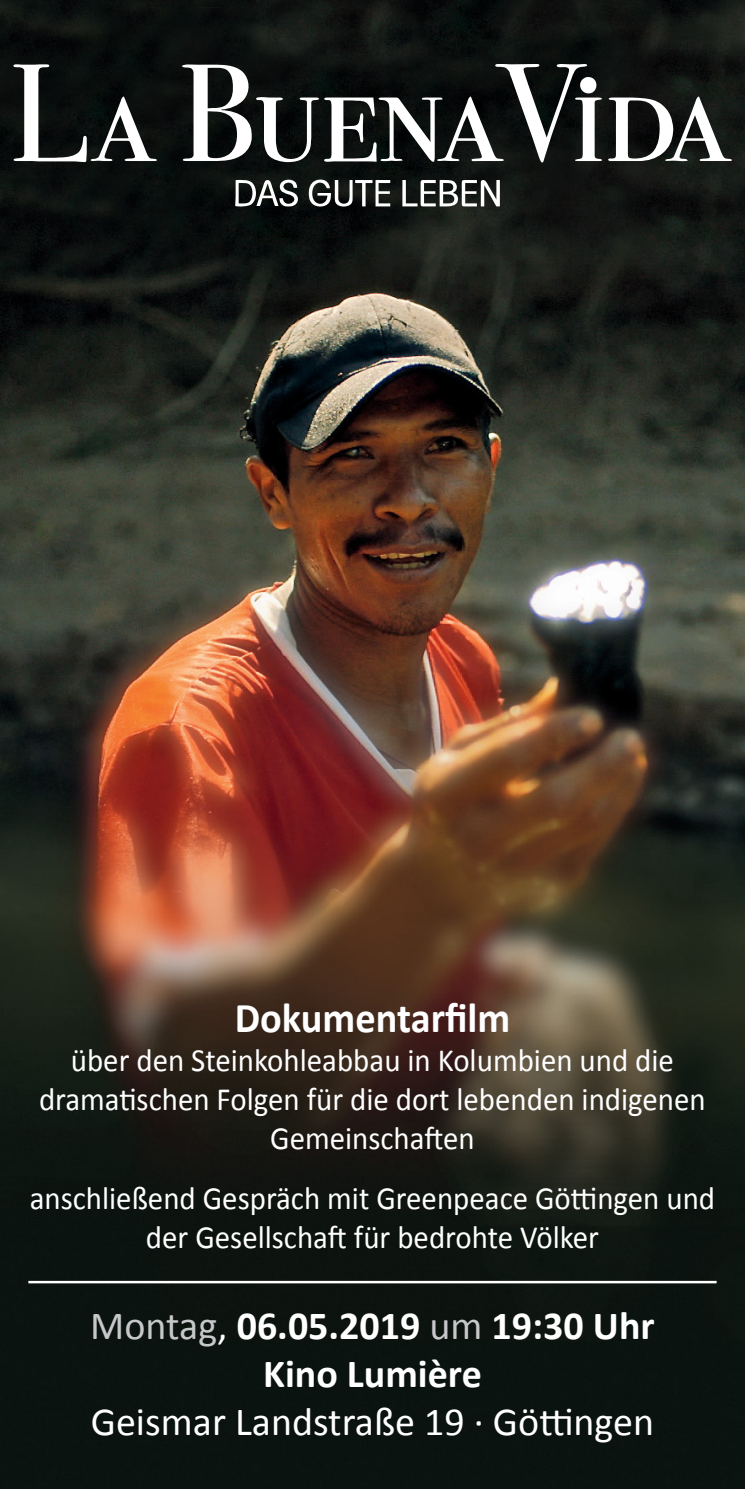
<style>
.page{position:relative;width:745px;height:1489px;background:#fff}
.page>*{position:absolute;margin:0;border:0;box-sizing:border-box;transform-origin:0 0}
.t1{font:700 42.5px "Calibri";color:#fff;scale:.95 1}
.t2{font:700 40px/48px "Calibri";color:#fff;text-align:center}
.t3{font:40px "Calibri";color:#fff}
.t4{font:32.5px/39px "Calibri";color:#fff;text-align:center;scale:.95 1}
.s1{font-weight:400;color:#c7c8ca}
.s2{font-weight:400}
</style>
<div class="page">
<img style="left:0;top:0;width:744px;height:1488px">
<hr style="left:28px;top:1280px;width:688px;height:3px;background:#fff">
<svg style="left:226px;top:188px;width:294px;height:20px"></svg>
<svg style="left:12px;top:64px;width:720px;height:124px;fill:#0d100f"></svg>
<h1 class="t1" style="left:234px;top:990px;width:291px">Dokumentarfilm</h1>
<p class="t4" style="left:39px;top:1040px;width:703px">über den Steinkohleabbau in Kolumbien und die dramatischen Folgen für die dort lebenden indigenen<br>Gemeinschaften</p>
<p class="t4" style="left:30px;top:1178px;width:722px">anschließend Gespräch mit Greenpeace Göttingen und der Gesellschaft für bedrohte Völker</p>
<p class="t2" style="left:90px;top:1301px;width:565px"><span class="s1">Montag</span><span class="s2">,</span> 06.05.2019 <span class="s1">um</span> 19:30 Uhr<br>Kino Lumière</p>
<p class="t3" style="left:91px;top:1396px;width:564px">Geismar Landstraße 19 ∙ Göttingen</p>
</div>
